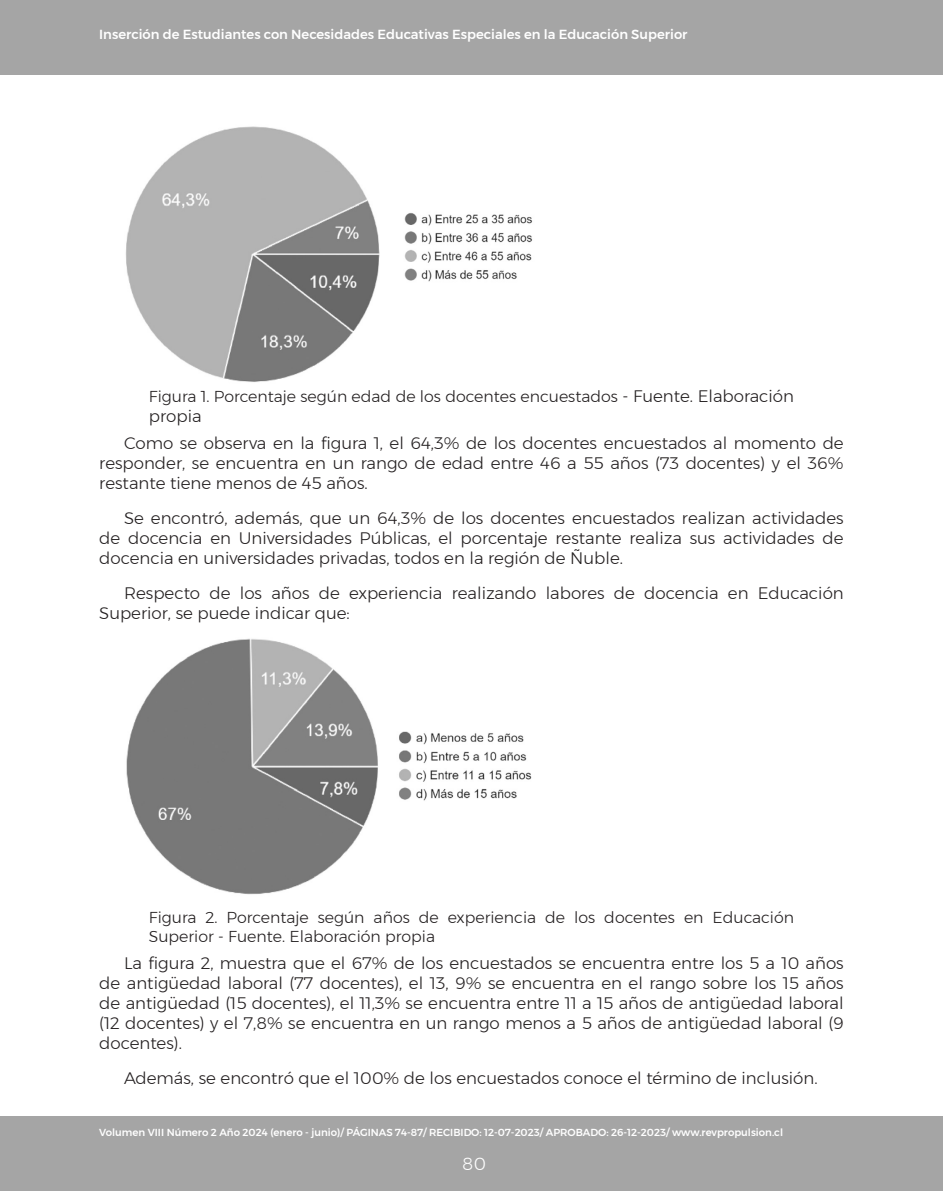
<style>
.page{position:relative;width:943px;height:1191px;background:#fff}
.page>*{position:absolute;margin:0;border:0;box-sizing:border-box;transform-origin:0 0}
.t1{font:300 17.5px "Montserrat";color:#fff}
._07_parrafo_texto_articulo{font:300 16.62px/19.9px "Montserrat";color:#231f20;text-align:justify}
.parrafo_diferente{font:300 16.62px "Montserrat";color:#231f20}
.parrafo_diferente-2{font:300 15.75px/18.9px "Montserrat";color:#231f20}
.t2{font:500 13.12px "Montserrat";color:#fff}
.t3{font:500 10.15px "Montserrat";color:#fff}
.s1{font-size:16.62px}
</style>
<div class="page">
<div style="left:0;top:0;width:943px;height:74px;background:#a5a5a5"></div>
<div style="left:0;top:1116px;width:943px;height:75px;background:#a5a5a5"></div>
<img style="left:126px;top:126px;width:406px;height:256px">
<img style="left:126px;top:638px;width:406px;height:257px">
<p class="t2" style="left:99px;top:24px;width:589px">Inserción de Estudiantes con Necesidades Educativas Especiales en la Educación Superior</p>
<p class="parrafo_diferente-2" style="left:149px;top:387px;width:646px">Figura 1. Porcentaje según edad de los docentes encuestados <span class="s1">- Fuente. Elaboración</span></p>
<p class="parrafo_diferente" style="left:149px;top:403px;width:54px">propia</p>
<p class="_07_parrafo_texto_articulo" style="left:99px;top:433px;width:746px;text-indent:25px">Como se observa en la figura 1, el 64,3% de los docentes encuestados al momento de responder, se encuentra en un rango de edad entre 46 a 55 años (73 docentes) y el 36% restante tiene menos de 45 años.</p>
<p class="_07_parrafo_texto_articulo" style="left:99px;top:508px;width:746px;text-indent:25px">Se encontró, además, que un 64,3% de los docentes encuestados realizan actividades de docencia en Universidades Públicas, el porcentaje restante realiza sus actividades de docencia en universidades privadas, todos en la región de Ñuble.</p>
<p class="_07_parrafo_texto_articulo" style="left:99px;top:583px;width:746px;text-indent:25px">Respecto de los años de experiencia realizando labores de docencia en Educación<br>Superior, se puede indicar que:</p>
<p class="parrafo_diferente-2" style="left:149px;top:907px;width:646px">Figura 2. Porcentaje según años de experiencia de los docentes en Educación<br>Superior - Fuente. Elaboración propia</p>
<p class="_07_parrafo_texto_articulo" style="left:99px;top:953px;width:746px;text-indent:25px">La figura 2, muestra que el 67% de los encuestados se encuentra entre los 5 a 10 años de antigüedad laboral (77 docentes), el 13, 9% se encuentra en el rango sobre los 15 años de antigüedad (15 docentes), el 11,3% se encuentra entre 11 a 15 años de antigüedad laboral (12 docentes) y el 7,8% se encuentra en un rango menos a 5 años de antigüedad laboral (9 docentes).</p>
<p class="_07_parrafo_texto_articulo" style="left:124px;top:1067px;width:695px">Además, se encontró que el 100% de los encuestados conoce el término de inclusión.</p>
<p class="t3" style="left:99px;top:1124px;width:685px">Volumen VIII Número 2 Año 2024 (enero - junio)/ PÁGINAS 74-87/ RECIBIDO: 12-07-2023/ APROBADO: 26-12-2023/ www.revpropulsion.cl</p>
<p class="t1" style="left:462px;top:1150px;width:25px">80</p>
</div>
